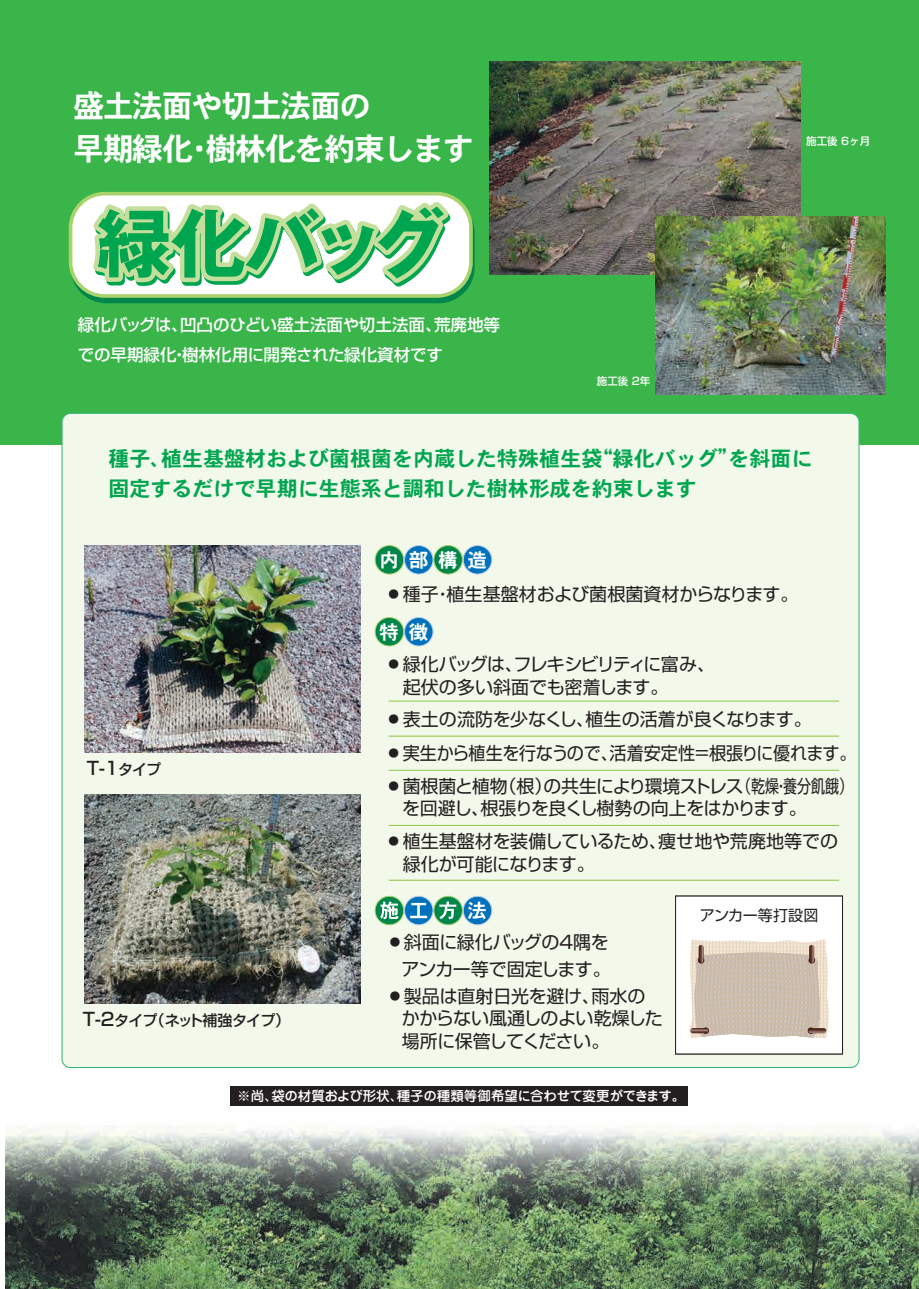
<style>
.page{position:relative;width:919px;height:1289px;background:#fff}
.page>*{position:absolute;margin:0;border:0;box-sizing:border-box;transform-origin:0 0}
.t1{font:700 74.4px "Gothic MB101 Pro";letter-spacing:-.065em;color:#00a54f}
.t2{font:31.5px/43.5px "DFHS Gothic Std W7";letter-spacing:-.05em;color:#fff}
.t3{font:21px/30px "DFHS Gothic Std W7";color:#00a54f}
.t4{font:19.5px "DFHS Gothic Std W7";letter-spacing:.5em;color:#fff}
.t5{font:18px/22.5px "Shin Go Pro";letter-spacing:-.02em;color:#231f20}
.t6{font:18px "Shin Go Pro";letter-spacing:-.02em;color:#231f20;scale:.95 1}
.t7{font:500 18px "Shin Go Pro";color:#231f20}
.t8{font:500 16.5px/30px "Shin Go Pro";color:#fff}
.t9{font:500 15px "Shin Go Pro";letter-spacing:-.055em;color:#231f20}
.t10{font:15px "Shin Go Pro";letter-spacing:.01em;color:#231f20}
.t11{font:500 13.5px "Jun 34 Pro";letter-spacing:-.015em;color:#fff}
.t12{font:500 10.5px "Shin Go Pro";color:#fff}
.s1{font-size:15px}
.s2{font-size:18px}
</style>
<div class="page">
<img style="left:5px;top:1021px;width:913px;height:267px">
<div style="left:0;top:0;width:918px;height:445px;background:#3ab54a"></div>
<div style="left:62px;top:413px;width:796px;height:654px;background:#f2f8ea;border-radius:9px"></div>
<img style="left:85px;top:545px;width:276px;height:208px">
<img style="left:84px;top:794px;width:276px;height:209px">
<img style="left:489px;top:61px;width:311px;height:213px">
<img style="left:656px;top:216px;width:229px;height:179px">
<div style="left:375px;top:896px;width:28px;height:28px;background:#00854a;border-radius:50%"></div>
<div style="left:375px;top:896px;width:29px;height:29px;border:1px solid #a8d26c;border-radius:50%"></div>
<svg style="left:404px;top:896px;width:29px;height:28px"></svg>
<div style="left:404px;top:896px;width:29px;height:29px;border:1px solid #bacde9;border-radius:50%"></div>
<div style="left:434px;top:896px;width:28px;height:28px;background:#00854a;border-radius:50%"></div>
<div style="left:433px;top:896px;width:29px;height:29px;border:1px solid #a8d26c;border-radius:50%"></div>
<div style="left:463px;top:896px;width:28px;height:28px;background:#0072bc;border-radius:50%"></div>
<div style="left:463px;top:896px;width:29px;height:29px;border:1px solid #bacde9;border-radius:50%"></div>
<svg style="left:380px;top:901px;width:18px;height:18px"></svg>
<svg style="left:410px;top:902px;width:17px;height:16px"></svg>
<svg style="left:439px;top:901px;width:17px;height:18px"></svg>
<svg style="left:468px;top:901px;width:17px;height:18px"></svg>
<div style="left:230px;top:1085px;width:457px;height:20px;background:#231f20"></div>
<hr style="left:388px;top:700px;width:451px;height:1px;background:#8bc63e">
<hr style="left:388px;top:736px;width:451px;height:1px;background:#8bc63e">
<hr style="left:388px;top:770px;width:451px;height:1px;background:#8bc63e">
<hr style="left:388px;top:825px;width:451px;height:1px;background:#8bc63e">
<hr style="left:388px;top:880px;width:451px;height:1px;background:#8bc63e">
<div style="left:71px;top:194px;width:400px;height:102px;background:#fff;border-radius:34px"></div>
<div style="left:69px;top:192px;width:404px;height:106px;border:4px solid #a8d26c;border-radius:34px"></div>
<svg style="left:85px;top:195px;width:374px;height:109px"></svg>
<div style="left:675px;top:895px;width:167px;height:159px;background:#fff"></div>
<div style="left:375px;top:545px;width:28px;height:29px;background:#00854a;border-radius:50%"></div>
<div style="left:375px;top:545px;width:29px;height:29px;border:1px solid #a8d26c;border-radius:50%"></div>
<div style="left:404px;top:545px;width:29px;height:29px;background:#0072bc;border-radius:50%"></div>
<div style="left:404px;top:545px;width:29px;height:29px;border:1px solid #bacde9;border-radius:50%"></div>
<div style="left:434px;top:545px;width:28px;height:29px;background:#00854a;border-radius:50%"></div>
<div style="left:433px;top:545px;width:29px;height:29px;border:1px solid #a8d26c;border-radius:50%"></div>
<div style="left:463px;top:545px;width:28px;height:29px;background:#0072bc;border-radius:50%"></div>
<div style="left:463px;top:545px;width:29px;height:29px;border:1px solid #bacde9;border-radius:50%"></div>
<div style="left:375px;top:617px;width:28px;height:29px;background:#00854a;border-radius:50%"></div>
<div style="left:375px;top:617px;width:29px;height:29px;border:1px solid #a8d26c;border-radius:50%"></div>
<div style="left:404px;top:617px;width:29px;height:29px;background:#0072bc;border-radius:50%"></div>
<div style="left:404px;top:617px;width:29px;height:29px;border:1px solid #bacde9;border-radius:50%"></div>
<svg style="left:689px;top:939px;width:139px;height:99px;background:#d2c4b5"></svg>
<svg style="left:809px;top:944px;width:5px;height:18px"></svg>
<h2 class="t2" style="left:73px;top:83px;width:402px">盛土法面や切土法面の<br>早期緑化・樹林化を約束します</h2>
<h1 class="t1" style="left:97px;top:182px;width:350px">緑化バッグ</h1>
<p class="t8" style="left:78px;top:308px;width:424px">緑化バッグは、凹凸のひどい盛土法面や切土法面、荒廃地等での早期緑化・樹林化用に開発された緑化資材です</p>
<p class="t12" style="left:597px;top:372px;width:55px">施工後 2年</p>
<p class="t12" style="left:806px;top:133px;width:65px">施工後 6ヶ月</p>
<p class="t3" style="left:108px;top:443px;width:705px">種子、植生基盤材および菌根菌を内蔵した特殊植生袋“緑化バッグ”を斜面に固定するだけで早期に生態系と調和した樹林形成を約束します</p>
<p class="t4" style="left:379px;top:549px;width:109px">内部構造</p>
<p class="t5" style="left:388px;top:580px;width:411px"><sup>●</sup> 種子・植生基盤材および菌根菌資材からなります。</p>
<p class="t4" style="left:379px;top:621px;width:50px">特徴</p>
<p class="t7" style="left:87px;top:753px;width:76px">T-1<span class="s1">タイプ</span></p>
<p class="t5" style="left:388px;top:650px;width:328px"><sup>●</sup> 緑化バッグは、フレキシビリティに富み、<sup>　</sup> 起伏の多い斜面でも密着します。</p>
<p class="t5" style="left:388px;top:706px;width:424px"><sup>●</sup> 表土の流防を少なくし、植生の活着が良くなります。</p>
<p class="t6" style="left:388px;top:738px;width:494px"><sup>●</sup> 実生から植生を行なうので、活着安定性＝根張りに優れます。</p>
<p class="t5" style="left:388px;top:772px;width:466px"><sup>●</sup> 菌根菌と植物（根）の共生により環境ストレス（乾燥・養分飢餓）<sup>　</sup> を回避し、根張りを良くし樹勢の向上をはかります。</p>
<p class="t5" style="left:388px;top:827px;width:451px"><sup>●</sup> 植生基盤材を装備しているため、痩せ地や荒廃地等での<sup>　</sup> 緑化が可能になります。</p>
<p class="t10" style="left:699px;top:903px;width:120px">アンカー等打設図</p>
<p class="t5" style="left:389px;top:926px;width:222px;line-height:27.2px;text-align:right"><sup>●</sup> 斜面に緑化バッグの4隅をアンカー等で固定します。</p>
<p class="t5" style="left:401px;top:982px;width:262px;text-indent:-12px"><sup>●</sup> 製品は直射日光を避け、雨水のかからない風通しのよい乾燥した場所に保管してください。</p>
<p class="t11" style="left:237px;top:1084px;width:449px">※尚、袋の材質および形状、種子の種類等御希望に合わせて変更ができます。</p>
<p class="t9" style="left:83px;top:1007px;width:208px"><span class="s2">T-2</span>タイプ（ネット補強タイプ）</p>
</div>
